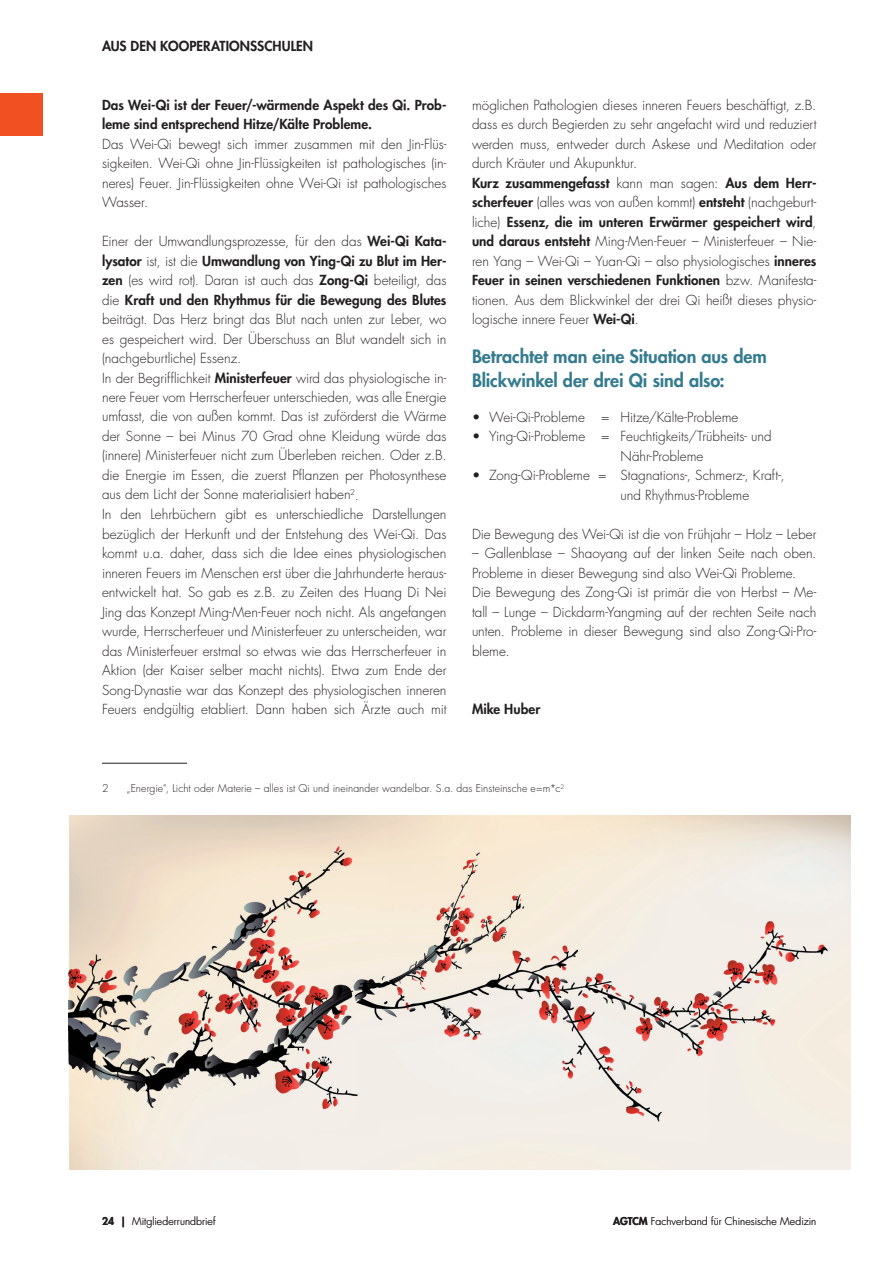
<style>
.page{position:relative;width:893px;height:1263px;background:#fff}
.page>*{position:absolute;margin:0;border:0;box-sizing:border-box;transform-origin:0 0}
.t1{font:800 18px/24px "Futura Std";letter-spacing:-.005em;color:#347b8f}
.t2{font:300 13.5px/19.5px "Futura Std";color:#231f20}
.t3{font:800 13.5px/19.5px "Futura Std";letter-spacing:.005em;color:#231f20}
.t4{font:300 10.5px "Futura Std";letter-spacing:.005em;color:#231f20}
.s1{font-weight:800}
</style>
<div class="page">
<div style="left:0;top:94px;width:43px;height:42px;background:#f15122"></div>
<hr style="left:102px;top:763px;width:85px;height:1px;background:#231f20">
<img style="left:68px;top:815px;width:782px;height:354px">
<p class="t3" style="left:102px;top:36px;width:213px">AUS DEN KOOPERATIONSSCHULEN</p>
<p class="t3" style="left:102px;top:95px;width:346px">Das Wei-Qi ist der Feuer/-wärmende Aspekt des Qi. Prob&shy;leme sind entsprechend Hitze/Kälte Probleme.</p>
<p class="t2" style="left:102px;top:134px;width:346px;text-align:justify">Das Wei-Qi bewegt sich immer zusammen mit den Jin-Flüs&shy;sigkeiten. Wei-Qi ohne Jin-Flüssigkeiten ist pathologisches (in&shy;neres) Feuer. Jin-Flüssigkeiten ohne Wei-Qi ist pathologisches Wasser.</p>
<p class="t2" style="left:102px;top:232px;width:346px">Einer der Umwandlungsprozesse, für den das <span class="s1">Wei-Qi Kata&shy;lysator</span> ist, ist die <span class="s1">Umwandlung von Ying-Qi zu Blut im Her&shy;zen</span> (es wird rot). Daran ist auch das <span class="s1">Zong-Qi</span> beteiligt, das die <span class="s1">Kraft und den Rhythmus für die Bewegung des Blutes </span>beiträgt. Das Herz bringt das Blut nach unten zur Leber, wo es gespeichert wird. Der Überschuss an Blut wandelt sich in (nachgeburtliche) Essenz.<br>In der Begrifflichkeit <span class="s1">Ministerfeuer</span> wird das physiologische in&shy;nere Feuer vom Herrscherfeuer unterschieden, was alle Energie umfasst, die von außen kommt. Das ist zuförderst die Wärme der Sonne – bei Minus 70 Grad ohne Kleidung würde das (innere) Ministerfeuer nicht zum Überleben reichen. Oder z.B. die Energie im Essen, die zuerst Pflanzen per Photosynthese aus dem Licht der Sonne materialisiert haben<sup>2</sup>.<br>In den Lehrbüchern gibt es unterschiedliche Darstellungen bezüglich der Herkunft und der Entstehung des Wei-Qi. Das kommt u.a. daher, dass sich die Idee eines physiologischen inneren Feuers im Menschen erst über die Jahrhunderte heraus&shy;entwickelt hat. So gab es z.B. zu Zeiten des Huang Di Nei Jing das Konzept Ming-Men-Feuer noch nicht. Als angefangen wurde, Herrscherfeuer und Ministerfeuer zu unterscheiden, war das Ministerfeuer erstmal so etwas wie das Herrscherfeuer in Aktion (der Kaiser selber macht nichts). Etwa zum Ende der Song-Dynastie war das Konzept des physiologischen inneren Feuers endgültig etabliert. Dann haben sich Ärzte auch mit</p>
<p class="t2" style="left:472px;top:95px;width:346px">möglichen Pathologien dieses inneren Feuers beschäftigt, z.B. dass es durch Begierden zu sehr angefacht wird und reduziert werden muss, entweder durch Askese und Meditation oder durch Kräuter und Akupunktur.<br><span class="s1">Kurz zusammengefasst</span> kann man sagen: <span class="s1">Aus dem Herr&shy;scherfeuer</span> (alles was von außen kommt) <span class="s1">entsteht</span> (nachgeburt&shy;liche) <span class="s1">Essenz, die im unteren Erwärmer gespeichert wird</span>, <span class="s1">und daraus entsteht</span> Ming-Men-Feuer – Ministerfeuer – Nie&shy;ren Yang – Wei-Qi – Yuan-Qi – also physiologisches <span class="s1">inneres Feuer in seinen verschiedenen Funktionen</span> bzw. Manifesta&shy;tionen. Aus dem Blickwinkel der drei Qi heißt dieses physio&shy;logische innere Feuer <span class="s1">Wei-Qi</span>.</p>
<h1 class="t1" style="left:472px;top:344px;width:296px">Betrachtet man eine Situation aus dem<br>Blickwinkel der drei Qi sind also:</h1>
<p class="t2" style="left:472px;top:407px;width:268px">• Wei-Qi-Probleme = Hitze/Kälte-Probleme</p>
<p class="t2" style="left:620px;top:427px;width:153px;text-indent:-148px">• Ying-Qi-Probleme = Feuchtigkeits/Trübheits- und<br>Nähr-Probleme</p>
<p class="t2" style="left:620px;top:466px;width:166px;text-indent:-149px">• Zong-Qi-Probleme = Stagnations-, Schmerz-, Kraft-, und Rhythmus-Probleme</p>
<p class="t2" style="left:472px;top:524px;width:346px">Die Bewegung des Wei-Qi ist die von Frühjahr – Holz – Leber</p>
<p class="t2" style="left:472px;top:544px;width:346px">– Gallenblase – Shaoyang auf der linken Seite nach oben.<br>Probleme in dieser Bewegung sind also Wei-Qi Probleme.<br>Die Bewegung des Zong-Qi ist primär die von Herbst – Me&shy;tall – Lunge – Dickdarm-Yangming auf der rechten Seite nach unten. Probleme in dieser Bewegung sind also Zong-Qi-Pro&shy;bleme.</p>
<p class="t3" style="left:472px;top:699px;width:70px">Mike Huber</p>
<p class="t4" style="left:102px;top:782px;width:8px">2</p>
<p class="t4" style="left:127px;top:782px;width:439px">„Energie“, Licht oder Materie – alles ist Qi und ineinander wandelbar. S.a. das Einsteinsche e=m*c<sup>2</sup></p>
<p class="t4" style="left:102px;top:1215px;width:115px"><span class="s1">24 |</span> Mitgliederrundbrief</p>
<p class="t4" style="left:613px;top:1215px;width:205px"><span class="s1">AGTCM</span> Fachverband für Chinesische Medizin</p>
</div>
